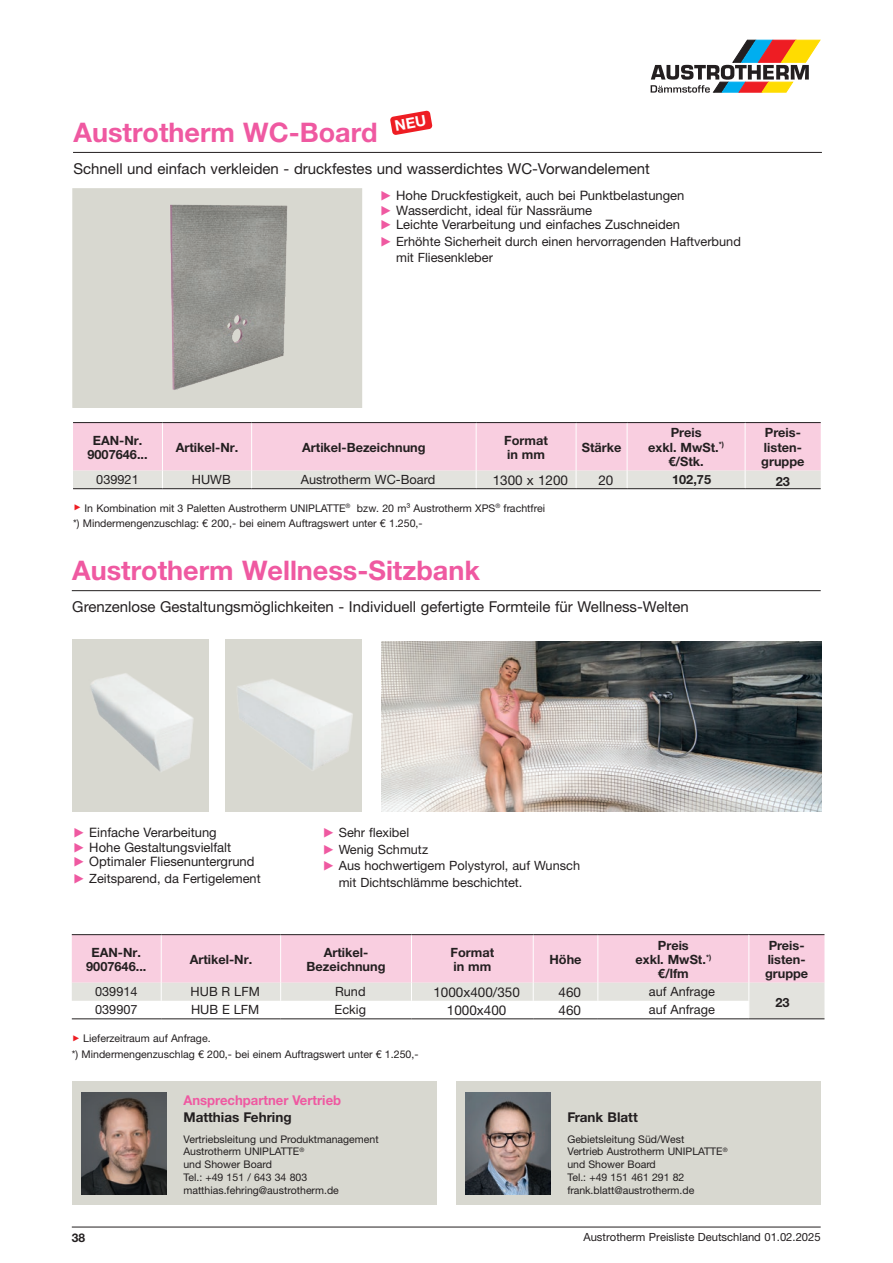
<style>
.page{position:relative;width:893px;height:1263px;background:#fff}
.page>*{position:absolute;margin:0;border:0;box-sizing:border-box;transform-origin:0 0}
.t1{font:700 27px "Helvetica Neue LTW1 G";color:#ef59a1}
.t2{font:15px "Helvetica Neue LTW1 G";color:#231f20}
._3__Tabelle_Lauf{font:13.5px "Helvetica Neue LTW1 G";color:#231f20}
.t3{font:700 13.5px "Helvetica Neue LTW1 G";color:#231f20}
.t4{font:700 13.5px "Helvetica Neue LT Std";color:#ef59a1}
.t5{font:13.05px "Helvetica Neue LTW1 G";color:#231f20}
.t6{font:12.75px/16.5px "Helvetica Neue LT Std";color:#231f20}
._3__Tabelle_Lauf-2{font:700 12.75px/14.2px "Helvetica Neue LTW1 G";color:#231f20;text-align:center}
._3__Tabelle_Lauf-3{font:12.75px "Helvetica Neue LTW1 G";color:#231f20}
.t7{font:700 12.75px/14.2px "Helvetica Neue LT Std";color:#231f20}
.t8{font:700 12px "Helvetica Neue LTW1 G";color:#231f20}
.t9{font:11.25px "Helvetica Neue LTW1 G";color:#231f20}
.t10{font:10.65px "Helvetica Neue LTW1 G";color:#231f20}
.t11{font:10.5px/12.8px "Helvetica Neue LTW1 G";color:#231f20}
.s1{font-family:"Scala Sans Pro";color:#ef59a1}
.s2{font-family:"Scala Sans Pro";font-size:13.05px;color:#ef59a1}
.s3{font-family:"Scala Sans Pro";font-size:8.25px;color:#ee1d23}
</style>
<div class="page">
<hr style="left:72px;top:1227px;width:749px;height:1px;background:#231f20">
<svg style="left:651px;top:40px;width:170px;height:53px"></svg>
<div style="left:72px;top:639px;width:136px;height:173px;background:#d8d8d0"></div>
<div style="left:456px;top:1081px;width:365px;height:124px;background:#d8d8d0"></div>
<img style="left:466px;top:1093px;width:85px;height:102px">
<div style="left:72px;top:1081px;width:365px;height:124px;background:#d8d8d0"></div>
<img style="left:82px;top:1093px;width:85px;height:102px">
<hr style="left:72px;top:590px;width:749px;height:1px;background:#231f20">
<hr style="left:72px;top:934px;width:89px;height:1px;background:#231f20">
<hr style="left:161px;top:934px;width:120px;height:1px;background:#231f20">
<hr style="left:281px;top:934px;width:130px;height:1px;background:#231f20">
<hr style="left:411px;top:934px;width:122px;height:1px;background:#231f20">
<hr style="left:533px;top:934px;width:65px;height:1px;background:#231f20">
<hr style="left:598px;top:934px;width:151px;height:1px;background:#231f20">
<hr style="left:749px;top:934px;width:75px;height:1px;background:#231f20">
<svg style="left:72px;top:935px;width:752px;height:83px"></svg>
<hr style="left:72px;top:1018px;width:89px;height:1px;background:#231f20">
<hr style="left:161px;top:1018px;width:120px;height:1px;background:#231f20">
<hr style="left:281px;top:1018px;width:130px;height:1px;background:#231f20">
<hr style="left:411px;top:1018px;width:122px;height:1px;background:#231f20">
<hr style="left:533px;top:1018px;width:65px;height:1px;background:#231f20">
<hr style="left:598px;top:1018px;width:151px;height:1px;background:#231f20">
<hr style="left:749px;top:1018px;width:75px;height:1px;background:#231f20">
<img style="left:91px;top:673px;width:103px;height:99px">
<div style="left:225px;top:639px;width:136px;height:173px;background:#d8d8d0"></div>
<img style="left:381px;top:641px;width:440px;height:171px">
<hr style="left:73px;top:152px;width:749px;height:1px;background:#231f20">
<hr style="left:73px;top:422px;width:89px;height:1px;background:#231f20">
<hr style="left:162px;top:422px;width:90px;height:1px;background:#231f20">
<hr style="left:252px;top:422px;width:224px;height:1px;background:#231f20">
<hr style="left:476px;top:422px;width:100px;height:1px;background:#231f20">
<hr style="left:576px;top:422px;width:51px;height:1px;background:#231f20">
<hr style="left:627px;top:422px;width:118px;height:1px;background:#231f20">
<hr style="left:745px;top:422px;width:76px;height:1px;background:#231f20">
<svg style="left:73px;top:423px;width:748px;height:65px;background:#f2d3df"></svg>
<hr style="left:73px;top:488px;width:89px;height:1px;background:#231f20">
<hr style="left:162px;top:488px;width:90px;height:1px;background:#231f20">
<hr style="left:252px;top:488px;width:224px;height:1px;background:#231f20">
<hr style="left:476px;top:488px;width:100px;height:1px;background:#231f20">
<hr style="left:576px;top:488px;width:51px;height:1px;background:#231f20">
<hr style="left:627px;top:488px;width:118px;height:1px;background:#231f20">
<hr style="left:745px;top:488px;width:76px;height:1px;background:#231f20">
<img style="left:75px;top:191px;width:280px;height:214px">
<div style="left:72px;top:188px;width:290px;height:220px;border:2px solid #d8d8d0"></div>
<img style="left:237px;top:679px;width:116px;height:91px">
<svg style="left:390px;top:110px;width:42px;height:25px"></svg>
<p class="t1" style="left:74px;top:116px;width:306px">Austrotherm WC-Board</p>
<p class="t2" style="left:74px;top:160px;width:578px">Schnell und einfach verkleiden - druckfestes und wasserdichtes WC-Vorwandelement</p>
<p class="t5" style="left:379px;top:187px;width:307px"><span class="s1">▶</span> Hohe Druckfestigkeit, auch bei Punktbelastungen</p>
<p class="t5" style="left:379px;top:202px;width:214px"><span class="s1">▶</span> Wasserdicht, ideal für Nassräume</p>
<p class="t5" style="left:379px;top:216px;width:302px"><span class="s1">▶</span> Leichte Verarbeitung und einfaches Zuschneiden</p>
<p class="t6" style="left:396px;top:233px;width:346px;text-indent:-17px"><span class="s2">▶</span> Erhöhte Sicherheit durch einen hervorragenden Haftverbund mit Fliesenkleber</p>
<p class="_3__Tabelle_Lauf-2" style="left:93px;top:433px;width:51px">EAN-Nr.</p>
<p class="_3__Tabelle_Lauf-2" style="left:87px;top:447px;width:62px">9007646...</p>
<p class="_3__Tabelle_Lauf-2" style="left:176px;top:440px;width:64px">Artikel-Nr.</p>
<p class="_3__Tabelle_Lauf-2" style="left:302px;top:440px;width:125px">Artikel-Bezeichnung</p>
<p class="_3__Tabelle_Lauf-2" style="left:504px;top:433px;width:45px;text-align:left">Format in mm</p>
<p class="_3__Tabelle_Lauf-2" style="left:582px;top:440px;width:41px">Stärke</p>
<p class="_3__Tabelle_Lauf-2" style="left:648px;top:426px;width:77px">Preis<br>exkl. MwSt.<sup>*)</sup></p>
<p class="_3__Tabelle_Lauf-2" style="left:668px;top:454px;width:37px">€/Stk.</p>
<p class="t7" style="left:761px;top:425px;width:45px">Preis&shy;listen&shy;gruppe</p>
<p class="_3__Tabelle_Lauf-3" style="left:96px;top:472px;width:44px">039921</p>
<p class="_3__Tabelle_Lauf-3" style="left:192px;top:472px;width:40px">HUWB</p>
<p class="_3__Tabelle_Lauf-3" style="left:301px;top:472px;width:136px">Austrotherm WC-Board</p>
<p class="_3__Tabelle_Lauf" style="left:493px;top:471px;width:77px">1300 x 1200</p>
<p class="_3__Tabelle_Lauf" style="left:598px;top:471px;width:17px">20</p>
<p class="_3__Tabelle_Lauf-2" style="left:672px;top:472px;width:40px">102,75</p>
<p class="t7" style="left:776px;top:474px;width:16px">23</p>
<p class="t10" style="left:73px;top:501px;width:474px"><span class="s3">▶</span> In Kombination mit 3 Paletten Austrotherm UNIPLATTE<sup>®</sup> bzw. 20 m³ Austrotherm XPS<sup>®</sup> frachtfrei</p>
<p class="t10" style="left:73px;top:516px;width:351px">*) Mindermengenzuschlag: € 200,- bei einem Auftragswert unter € 1.250,-</p>
<p class="t1" style="left:72px;top:554px;width:409px">Austrotherm Wellness-Sitzbank</p>
<p class="t2" style="left:72px;top:598px;width:618px">Grenzenlose Gestaltungsmöglichkeiten - Individuell gefertigte Formteile für Wellness-Welten</p>
<p class="t5" style="left:72px;top:825px;width:146px"><span class="s1">▶</span> Einfache Verarbeitung</p>
<p class="t5" style="left:72px;top:839px;width:160px"><span class="s1">▶</span> Hohe Gestaltungsvielfalt</p>
<p class="t5" style="left:72px;top:854px;width:184px"><span class="s1">▶</span> Optimaler Fliesenuntergrund</p>
<p class="t6" style="left:72px;top:870px;width:190px"><span class="s2">▶</span> Zeitsparend, da Fertigelement</p>
<p class="t6" style="left:322px;top:824px;width:89px"><span class="s2">▶</span> Sehr flexibel</p>
<p class="t6" style="left:322px;top:841px;width:108px"><span class="s2">▶</span> Wenig Schmutz</p>
<p class="t6" style="left:339px;top:857px;width:243px;text-indent:-17px"><span class="s2">▶</span> Aus hochwertigem Polystyrol, auf Wunsch mit Dichtschlämme beschichtet.</p>
<p class="_3__Tabelle_Lauf-2" style="left:92px;top:945px;width:51px">EAN-Nr.</p>
<p class="_3__Tabelle_Lauf-2" style="left:86px;top:959px;width:62px">9007646...</p>
<p class="_3__Tabelle_Lauf-2" style="left:190px;top:952px;width:64px">Artikel-Nr.</p>
<p class="_3__Tabelle_Lauf-2" style="left:307px;top:945px;width:80px">Artikel-<br>Bezeichnung</p>
<p class="_3__Tabelle_Lauf-2" style="left:450px;top:945px;width:45px;text-align:left">Format in mm</p>
<p class="_3__Tabelle_Lauf-2" style="left:549px;top:952px;width:34px">Höhe</p>
<p class="_3__Tabelle_Lauf-2" style="left:635px;top:938px;width:77px">Preis<br>exkl. MwSt.<sup>*)</sup></p>
<p class="_3__Tabelle_Lauf-2" style="left:658px;top:966px;width:32px">€/lfm</p>
<p class="_3__Tabelle_Lauf-3" style="left:95px;top:984px;width:44px">039914</p>
<p class="_3__Tabelle_Lauf-3" style="left:191px;top:984px;width:71px">HUB R LFM</p>
<p class="_3__Tabelle_Lauf-3" style="left:335px;top:984px;width:32px">Rund</p>
<p class="_3__Tabelle_Lauf" style="left:433px;top:983px;width:88px">1000x400/350</p>
<p class="_3__Tabelle_Lauf" style="left:559px;top:983px;width:24px">460</p>
<p class="_3__Tabelle_Lauf-3" style="left:649px;top:984px;width:67px">auf Anfrage</p>
<p class="_3__Tabelle_Lauf-3" style="left:95px;top:1002px;width:44px">039907</p>
<p class="_3__Tabelle_Lauf-3" style="left:191px;top:1002px;width:70px">HUB E LFM</p>
<p class="_3__Tabelle_Lauf-3" style="left:335px;top:1002px;width:33px">Eckig</p>
<p class="_3__Tabelle_Lauf" style="left:447px;top:1001px;width:61px">1000x400</p>
<p class="_3__Tabelle_Lauf" style="left:559px;top:1001px;width:24px">460</p>
<p class="_3__Tabelle_Lauf-3" style="left:649px;top:1002px;width:67px">auf Anfrage</p>
<p class="t10" style="left:72px;top:1032px;width:140px"><span class="s3">▶</span> Lieferzeitraum auf Anfrage.</p>
<p class="t10" style="left:72px;top:1047px;width:348px">*) Mindermengenzuschlag € 200,- bei einem Auftragswert unter € 1.250,-</p>
<p class="t4" style="left:183px;top:1091px;width:159px">Ansprechpartner Vertrieb</p>
<p class="t3" style="left:183px;top:1109px;width:110px">Matthias Fehring</p>
<p class="t11" style="left:183px;top:1132px;width:197px">Vertriebsleitung und Produktmanagement<br>Austrotherm UNIPLATTE<sup>®<br></sup>und Shower Board</p>
<p class="t11" style="left:183px;top:1170px;width:157px">Tel.: +49 151 / 643 34 803 matthias.fehring@austrotherm.de</p>
<p class="t3" style="left:567px;top:1109px;width:72px">Frank Blatt</p>
<p class="t11" style="left:567px;top:1132px;width:118px">Gebietsleitung Süd/West</p>
<p class="t11" style="left:567px;top:1145px;width:162px">Vertrieb Austrotherm UNIPLATTE<sup>®</sup></p>
<p class="t11" style="left:567px;top:1158px;width:128px">und Shower Board<br>Tel.: +49 151 461 291 82 frank.blatt@austrotherm.de</p>
<p class="t7" style="left:765px;top:937px;width:45px">Preis&shy;listen&shy;gruppe</p>
<p class="t7" style="left:775px;top:995px;width:16px">23</p>
<p class="t8" style="left:72px;top:1230px;width:15px">38</p>
<p class="t9" style="left:583px;top:1230px;width:239px">Austrotherm Preisliste Deutschland 01.02.2025</p>
</div>
